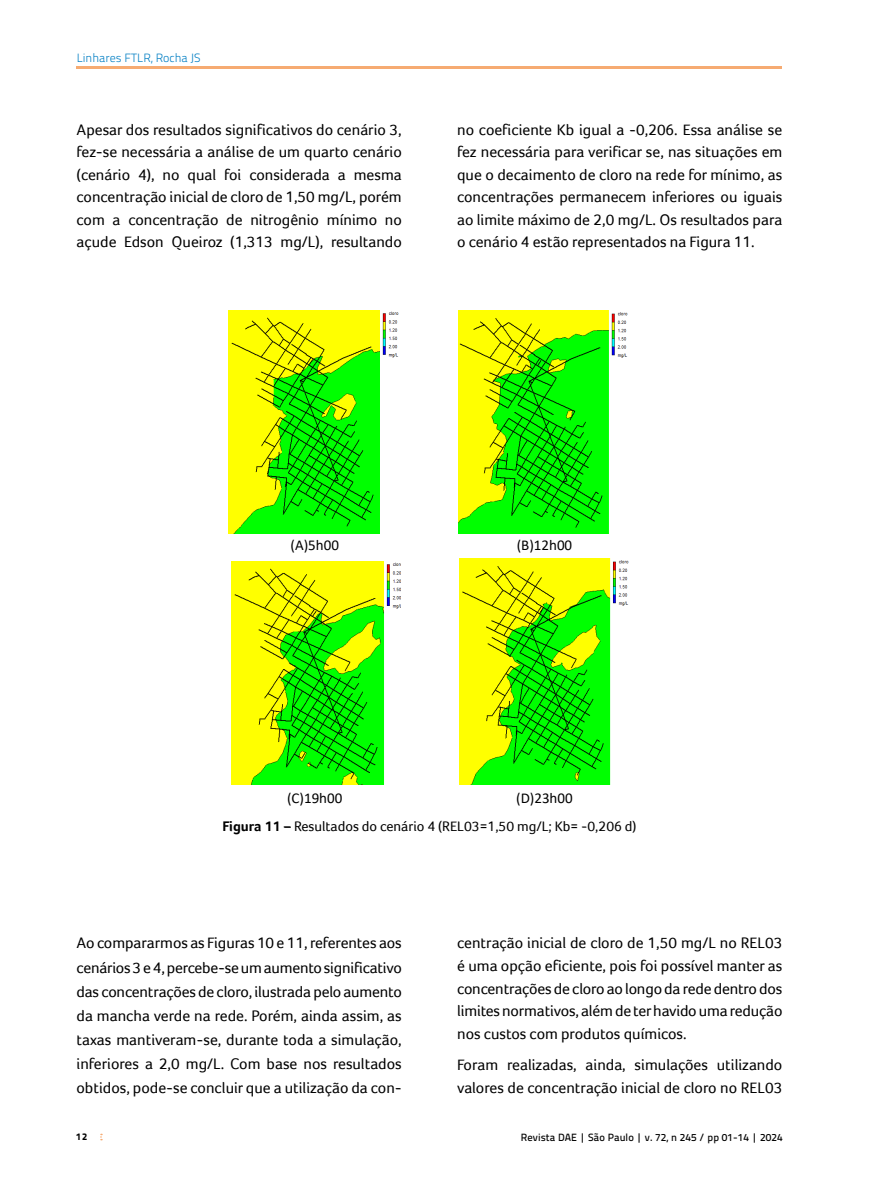
<style>
.page{position:relative;width:893px;height:1191px;background:#fff}
.page>*{position:absolute;margin:0;border:0;box-sizing:border-box;transform-origin:0 0}
.t1{font:15.75px/22.5px "Foco";color:#000;text-align:justify}
.t2{font:15px "Calibri";color:#000}
.t3{font:14.25px "Foco";color:#000}
.t4{font:300 12px "Titillium Text 22 L";color:#007ec3}
.t5{font:500 10.5px "Titillium Text 22 L";letter-spacing:.01em;color:#000}
.t6{font:800 9.75px "Titillium Text 22 L";color:#000}
.s1{font-weight:700}
</style>
<div class="page">
<hr style="left:77px;top:66px;width:705px;height:3px;background:#f6ab72">
<img style="left:229px;top:311px;width:170px;height:222px">
<img style="left:459px;top:311px;width:169px;height:222px">
<img style="left:231px;top:561px;width:170px;height:223px">
<img style="left:459px;top:559px;width:170px;height:225px">
<p class="t4" style="left:77px;top:49px;width:126px">Linhares FTLR, Rocha JS</p>
<p class="t1" style="left:77px;top:118px;width:327px">Apesar dos resultados significativos do cenário 3, fez-se necessária a análise de um quarto cenário (cenário 4), no qual foi considerada a mesma concentração inicial de cloro de 1,50 mg/L, porém com a concentração de nitrogênio mínimo no açude Edson Queiroz (1,313 mg/L), resultando</p>
<p class="t1" style="left:457px;top:118px;width:327px">no coeficiente Kb igual a -0,206. Essa análise se fez necessária para verificar se, nas situações em que o decaimento de cloro na rede for mínimo, as concentrações permanecem inferiores ou iguais ao limite máximo de 2,0 mg/L. Os resultados para o cenário 4 estão representados na Figura 11.</p>
<p class="t2" style="left:290px;top:535px;width:50px">(A)5h00</p>
<p class="t2" style="left:517px;top:535px;width:57px">(B)12h00</p>
<p class="t2" style="left:287px;top:788px;width:57px">(C)19h00</p>
<p class="t2" style="left:516px;top:788px;width:58px">(D)23h00</p>
<p class="t3" style="left:222px;top:817px;width:416px"><span class="s1">Figura 11 –</span> Resultados do cenário 4 (REL03=1,50 mg/L; Kb= -0,206 d)</p>
<p class="t1" style="left:77px;top:931px;width:327px;line-height:24.2px">Ao compararmos as Figuras 10 e 11, referentes aos cenários 3 e 4, percebe-se um aumento significativo das concentrações de cloro, ilustrada pelo aumento da mancha verde na rede. Porém, ainda assim, as taxas mantiveram-se, durante toda a simulação, inferiores a 2,0 mg/L. Com base nos resultados obtidos, pode-se concluir que a utilização da con-</p>
<p class="t1" style="left:457px;top:931px;width:327px">centração inicial de cloro de 1,50 mg/L no REL03 é uma opção eficiente, pois foi possível manter as concentrações de cloro ao longo da rede dentro dos limites normativos, além de ter havido uma redução nos custos com produtos químicos.</p>
<p class="t1" style="left:457px;top:1053px;width:327px">Foram realizadas, ainda, simulações utilizando valores de concentração inicial de cloro no REL03</p>
<p class="t6" style="left:76px;top:1129px;width:13px">12</p>
<p class="t5" style="left:521px;top:1129px;width:263px">Revista DAE | São Paulo | v. 72, n 245 / pp 01-14 | 2024</p>
</div>
